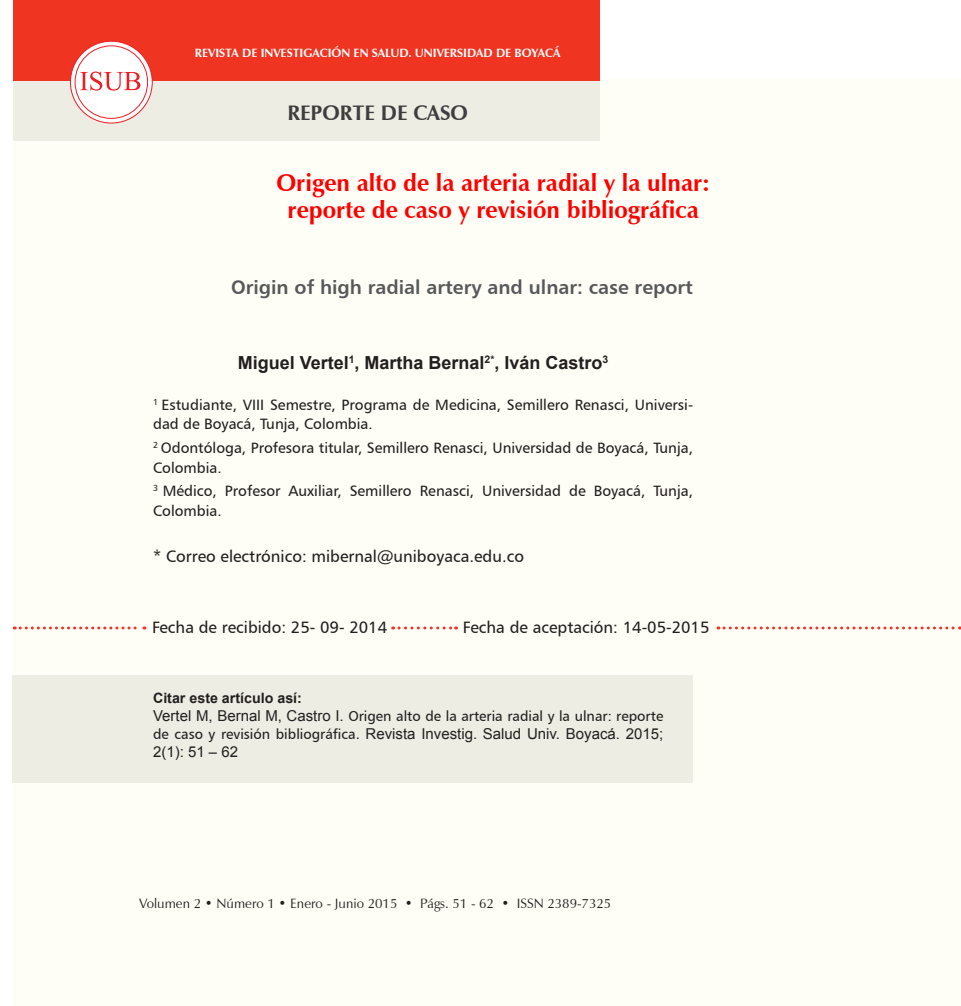
<style>
.page{position:relative;width:961px;height:1006px;background:#fff}
.page>*{position:absolute;margin:0;border:0;box-sizing:border-box;transform-origin:0 0}
.Normal_título{font:700 24px/27px "Zapf Humanist 601 BT";color:#f00;text-align:center}
.clase_de_artículo{font:700 21px "Zapf Humanist 601 BT";color:#3e3e3f}
.Normal_título_inglés{font:19.5px "Humanist 777 BT Bold B";color:#57585a}
.Normal_autores{font:700 18px "Arial";color:#231f20}
.Normal_texto_articul{font:16.5px "Humanist 777 BT Roman B";color:#231f20}
.Normal_estudio_autor{font:15px/19.5px "Humanist 777 BT Roman B";color:#231f20}
.Cita_-_Copia{font:15px/18px "Arial";color:#231f20}
.Cita_-_Copia-2{font:14.25px "Humanist 777 BT Roman B";color:#231f20}
.Cita_-_Copia-3{font:700 14.25px "Arial";color:#231f20}
.Normal_texto_articul-2{font:13.5px "Zapf Humanist 601 BT";color:#231f20}
.clase_de_artículo-2{font:700 12px "Zapf Humanist 601 BT";color:#fff}
.s1{font-family:"Arial";font-size:15px}
.s2{font-family:"Humanist 777 BT Roman B";font-size:14.25px}
</style>
<div class="page">
<div style="left:13px;top:79px;width:947px;height:927px;background:#fffef6"></div>
<div style="left:13px;top:0;width:587px;height:81px;background:#ef3522"></div>
<div style="left:13px;top:81px;width:587px;height:59px;background:#eeede4"></div>
<svg style="left:70px;top:41px;width:82px;height:82px"></svg>
<div style="left:70px;top:41px;width:83px;height:82px;border:1px solid #ee1d23;border-radius:50%"></div>
<div style="left:75px;top:46px;width:73px;height:72px;background:#fff;border-radius:50%"></div>
<div style="left:75px;top:46px;width:73px;height:73px;border:1px solid #ee1d23;border-radius:50%"></div>
<svg style="left:80px;top:72px;width:60px;height:19px"></svg>
<div style="left:13px;top:675px;width:680px;height:107px;background:#eeede4"></div>
<svg style="left:14px;top:626px;width:131px;height:3px"></svg>
<svg style="left:718px;top:626px;width:242px;height:3px"></svg>
<svg style="left:393px;top:626px;width:64px;height:3px"></svg>
<p class="clase_de_artículo-2" style="left:195px;top:45px;width:367px">REVISTA DE INVESTIGACIÓN EN SALUD. UNIVERSIDAD DE BOYACÁ</p>
<p class="clase_de_artículo" style="left:287px;top:100px;width:182px">REPORTE DE CASO</p>
<p class="Normal_título" style="left:276px;top:169px;width:435px">Origen alto de la arteria radial y la ulnar: reporte de caso y revisión bibliográfica</p>
<p class="Normal_título_inglés" style="left:231px;top:274px;width:463px">Origin of high radial artery and ulnar: case report</p>
<p class="Normal_autores" style="left:238px;top:351px;width:372px">Miguel Vertel<sup>1</sup>, Martha Bernal<sup>2*</sup>, Iván Castro<sup>3</sup></p>
<p class="Normal_estudio_autor" style="left:153px;top:394px;width:542px"><sup>1</sup> Estudiante, VIII Semestre, Programa de Medicina, Semillero Renasci, Universi&shy;dad de Boyacá, Tunja, Colombia.</p>
<p class="Normal_estudio_autor" style="left:153px;top:438px;width:541px"><sup>2</sup> Odontóloga, Profesora titular, Semillero Renasci, Universidad de Boyacá, Tunja,<br>Colombia.</p>
<p class="Normal_estudio_autor" style="left:153px;top:481px;width:541px"><sup>3</sup> Médico, Profesor Auxiliar, Semillero Renasci, Universidad de Boyacá, Tunja,<br>Colombia.</p>
<p class="Normal_texto_articul" style="left:153px;top:546px;width:373px">* Correo electrónico: mibernal@uniboyaca.edu.co</p>
<p class="Normal_texto_articul" style="left:152px;top:616px;width:237px">Fecha de recibido: 25- 09- 2014</p>
<p class="Normal_texto_articul" style="left:463px;top:616px;width:248px">Fecha de aceptación: 14-05-2015</p>
<p class="Cita_-_Copia-3" style="left:153px;top:688px;width:150px">Citar este artículo así:</p>
<p class="Cita_-_Copia-2" style="left:153px;top:707px;width:512px"><span class="s1">Vertel M, Bernal M, Castro I.</span> Origen alto de la arteria radial y la ulnar: reporte</p>
<p class="Cita_-_Copia" style="left:153px;top:724px;width:512px"><span class="s2">de caso y revisión bibliográfica</span>. Revista Investig. Salud Univ. Boyacá. 2015;<br>2(1): 51 – 62</p>
<p class="Normal_texto_articul-2" style="left:139px;top:894px;width:473px">Volumen 2 • Número 1 • Enero - Junio 2015 • Págs. 51 - 62 • ISSN 2389-7325</p>
<p class="Normal_texto_articul-2" style="left:288px;top:894px;width:322px">Enero - Junio 2015 • Págs. 51 - 62 • ISSN 2389-7325</p>
</div>
